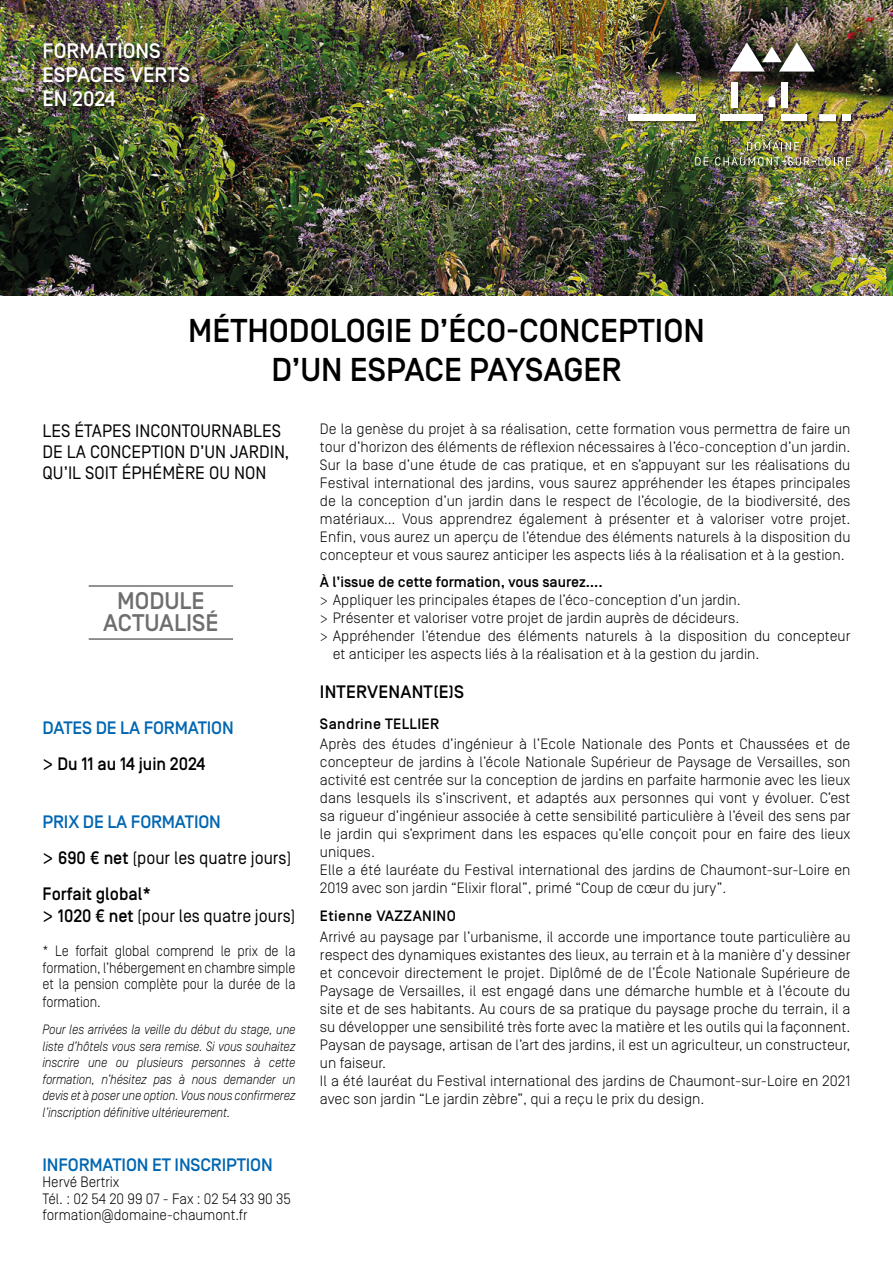
<style>
.page{position:relative;width:893px;height:1263px;background:#fff}
.page>*{position:absolute;margin:0;border:0;box-sizing:border-box;transform-origin:0 0}
.t1{font:500 33px/39.6px "Simplon BP";color:#000;text-align:center}
.t2{font:500 24px/22px "Simplon BP";color:#6e6e6e;text-align:center}
.t3{font:500 21px/24px "Simplon BP";color:#fff}
.t4{font:500 18px/36px "Simplon BP";letter-spacing:-.01em;color:#0066b1}
.t5{font:18px/21px "Simplon BP Regular";color:#000}
.t6{font:18px "Simplon BP Regular";color:#000;scale:.95 1}
.t7{font:500 18px "Simplon BP";color:#000}
.t8{font:500 18px "Simplon BP";color:#000;scale:.95 1}
.t9{font:300 15px/18px "Simplon BP";color:#000}
.t10{font:300 15px/16.5px "Simplon BP";color:#000;text-align:justify;scale:.9 1}
.t11{font:300 15px/16.5px "Simplon BP";color:#000;scale:.95 1}
.t12{font:500 15px "Simplon BP";color:#000}
.t13{font:500 15px "Simplon BP";letter-spacing:.025em;color:#000}
.t14{font:italic 300 13.5px/16.5px "Simplon BP";letter-spacing:-.01em;color:#000;text-align:justify;scale:.9 1}
.s1{font-family:"Simplon BP Regular";font-weight:400;font-size:21px;color:#000}
.s2{color:#000}
.s3{font-size:21px}
.s4{font-family:"Simplon BP";font-weight:500}
</style>
<div class="page">
<img style="left:0;top:0;width:893px;height:296px">
<div style="left:627px;top:42px;width:227px;height:127px;background:#000;opacity:.5"></div>
<img style="left:729px;top:42px;width:86px;height:30px">
<div style="left:628px;top:114px;width:67px;height:7px;background:#fff"></div>
<div style="left:781px;top:82px;width:7px;height:25px;background:#fff"></div>
<div style="left:781px;top:114px;width:26px;height:7px;background:#fff"></div>
<div style="left:842px;top:114px;width:9px;height:7px;background:#fff"></div>
<svg style="left:819px;top:114px;width:17px;height:7px"></svg>
<div style="left:720px;top:114px;width:42px;height:7px;background:#fff"></div>
<div style="left:731px;top:82px;width:7px;height:25px;background:#fff"></div>
<svg style="left:768px;top:96px;width:7px;height:11px"></svg>
<svg style="left:747px;top:142px;width:52px;height:8px"></svg>
<svg style="left:695px;top:157px;width:13px;height:8px"></svg>
<svg style="left:715px;top:157px;width:136px;height:9px"></svg>
<div style="left:43px;top:42px;width:153px;height:72px;background:#000;opacity:.75"></div>
<hr style="left:89px;top:585px;width:144px;height:2px;background:#6e6e6e">
<hr style="left:89px;top:638px;width:144px;height:2px;background:#6e6e6e">
<h3 class="t3" style="left:43px;top:39px;width:149px">FORMATIONS<br>ESPACES VERTS<br>EN 2024</h3>
<h1 class="t1" style="left:188px;top:311px;width:518px">MÉTHODOLOGIE D’ÉCO-CONCEPTION<br>D’UN ESPACE PAYSAGER</h1>
<p class="t5" style="left:43px;top:420px;width:249px">LES ÉTAPES INCONTOURNABLES<br>DE LA CONCEPTION D’UN JARDIN,<br>QU’IL SOIT ÉPHÉMÈRE OU NON</p>
<p class="t9" style="left:320px;top:420px;width:532px;text-align:justify">De la genèse du projet à sa réalisation, cette formation vous permettra de faire un tour d’horizon des éléments de réflexion nécessaires à l’éco-conception d’un jardin.<br>Sur la base d’une étude de cas pratique, et en s’appuyant sur les réalisations du Festival international des jardins, vous saurez appréhender les étapes principales de la conception d’un jardin dans le respect de l’écologie, de la biodiversité, des matériaux… Vous apprendrez également à présenter et à valoriser votre projet.<br>Enfin, vous aurez un aperçu de l’étendue des éléments naturels à la disposition du concepteur et vous saurez anticiper les aspects liés à la réalisation et à la gestion.</p>
<p class="t12" style="left:320px;top:573px;width:284px">À l’issue de cette formation, vous saurez….</p>
<p class="t9" style="left:320px;top:590px;width:422px">&gt; Appliquer les principales étapes de l’éco-conception d’un jardin.</p>
<p class="t9" style="left:320px;top:608px;width:421px">&gt; Présenter et valoriser votre projet de jardin auprès de décideurs.</p>
<p class="t9" style="left:320px;top:626px;width:532px">&gt; Appréhender l’étendue des éléments naturels à la disposition du concepteur</p>
<p class="t9" style="left:333px;top:644px;width:428px">et anticiper les aspects liés à la réalisation et à la gestion du jardin.</p>
<p class="t7" style="left:320px;top:682px;width:146px">INTERVENANT(E)S</p>
<p class="t13" style="left:320px;top:715px;width:121px">Sandrine TELLIER</p>
<p class="t9" style="left:320px;top:735px;width:532px">Après des études d’ingénieur à l’Ecole Nationale des Ponts et Chaussées et de concepteur de jardins à l’école Nationale Supérieur de Paysage de Versailles, son activité est centrée sur la conception de jardins en parfaite harmonie avec les lieux dans lesquels ils s’inscrivent, et adaptés aux personnes qui vont y évoluer. C’est sa rigueur d’ingénieur associée à cette sensibilité particulière à l’éveil des sens par le jardin qui s’expriment dans les espaces qu’elle conçoit pour en faire des lieux uniques.<br>Elle a été lauréate du Festival international des jardins de Chaumont-sur-Loire en 2019 avec son jardin “Elixir floral”, primé “Coup de cœur du jury”.</p>
<p class="t13" style="left:320px;top:907px;width:137px">Etienne VAZZANINO</p>
<p class="t9" style="left:320px;top:927px;width:532px">Arrivé au paysage par l’urbanisme, il accorde une importance toute particulière au respect des dynamiques existantes des lieux, au terrain et à la manière d’y dessiner et concevoir directement le projet. Diplômé de de l’École Nationale Supérieure de Paysage de Versailles, il est engagé dans une démarche humble et à l’écoute du site et de ses habitants. Au cours de sa pratique du paysage proche du terrain, il a su développer une sensibilité très forte avec la matière et les outils qui la façonnent.<br>Paysan de paysage, artisan de l’art des jardins, il est un agriculteur, un constructeur, un faiseur.<br>Il a été lauréat du Festival international des jardins de Chaumont-sur-Loire en 2021 avec son jardin “Le jardin zèbre”, qui a reçu le prix du design.</p>
<h2 class="t2" style="left:103px;top:590px;width:117px">MODULE<br>ACTUALISÉ</h2>
<p class="t4" style="left:43px;top:710px;width:193px">DATES DE LA FORMATION <span class="s1">&gt;</span> <span class="s2">Du 11 au 14 juin 2024</span></p>
<p class="t4" style="left:43px;top:804px;width:180px">PRIX DE LA FORMATION</p>
<p class="t6" style="left:43px;top:847px;width:263px"><span class="s3">&gt;</span> <span class="s4">690 € net</span> (pour les quatre jours)</p>
<p class="t8" style="left:43px;top:883px;width:116px">Forfait global*</p>
<p class="t6" style="left:43px;top:905px;width:268px"><span class="s3">&gt;</span> <span class="s4">1020 € net</span> (pour les quatre jours)</p>
<p class="t10" style="left:43px;top:943px;width:283px">* Le forfait global comprend le prix de la formation, l’hébergement en chambre simple et la pension complète pour la durée de la</p>
<p class="t10" style="left:43px;top:994px;width:66px">formation.</p>
<p class="t14" style="left:43px;top:1021px;width:283px">Pour les arrivées la veille du début du stage, une liste d’hôtels vous sera remise. Si vous souhaitez inscrire une ou plusieurs personnes à cette formation, n’hésitez pas à nous demander un devis et à poser une option. Vous nous confirmerez l’inscription définitive ultérieurement.</p>
<p class="t4" style="left:43px;top:1147px;width:232px">INFORMATION ET INSCRIPTION</p>
<p class="t11" style="left:43px;top:1174px;width:263px">Hervé Bertrix<br>Tél. : 02 54 20 99 07 - Fax : 02 54 33 90 35 formation@domaine-chaumont.fr</p>
</div>
